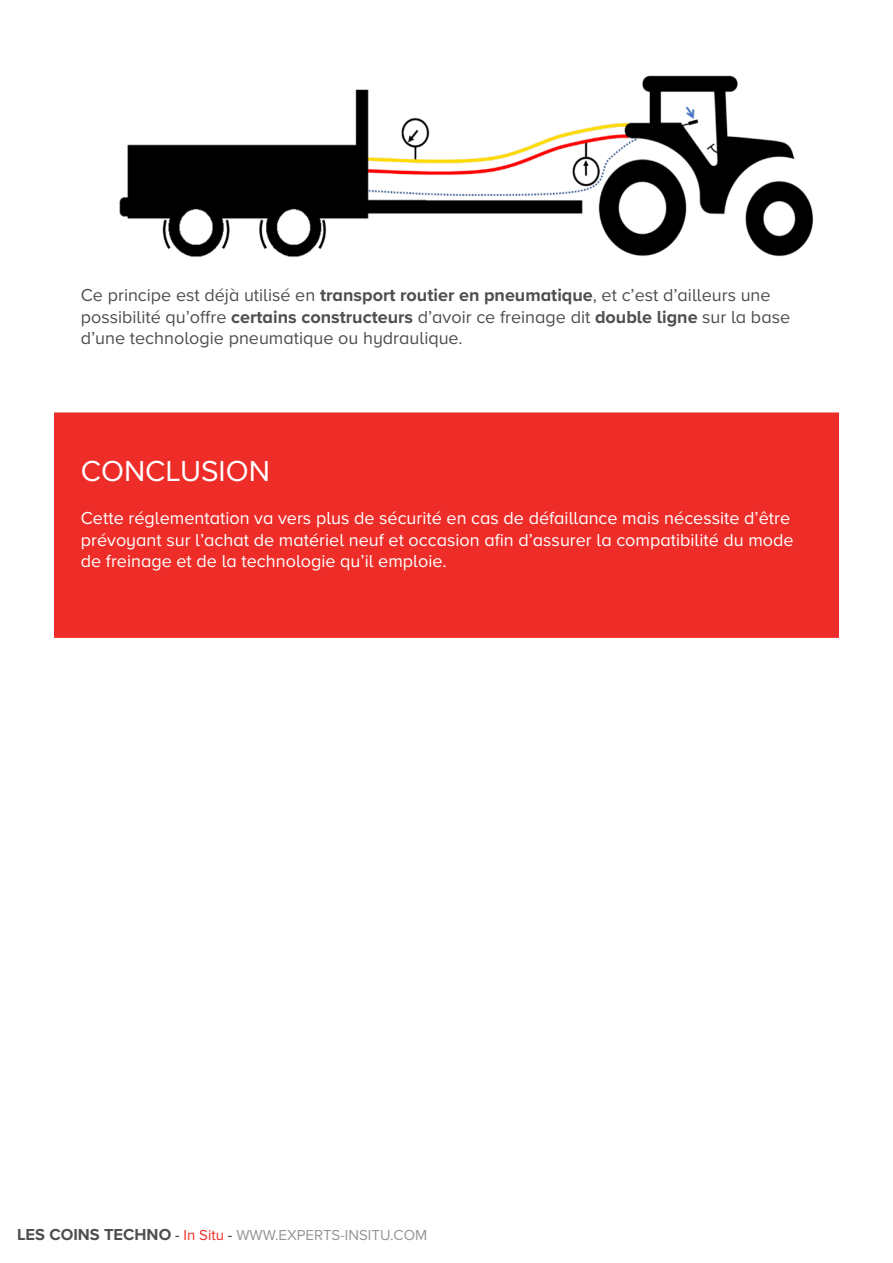
<style>
.page{position:relative;width:893px;height:1263px;background:#fff}
.page>*{position:absolute;margin:0;border:0;box-sizing:border-box;transform-origin:0 0}
.t1{font:30px "Proxima Nova A";color:#fff}
.t2{font:18px/21.6px "Proxima Nova A";color:#4e4f50}
.t3{font:18px/21.6px "Proxima Nova A";color:#fff}
.t4{font:15px "Proxima Nova A";color:#939598}
.s1{font-weight:700}
.s2{font-weight:700;font-size:16.5px;color:#4e4f50}
.s3{color:#231f20}
.s4{color:#ee2d29}
</style>
<div class="page">
<img style="left:119px;top:75px;width:694px;height:182px">
<div style="left:54px;top:412px;width:785px;height:226px;background:#ee2d29;border:2px solid #ee2d29"></div>
<p class="t2" style="left:81px;top:284px;width:711px">Ce principe est déjà utilisé en <span class="s1">transport routier en pneumatique</span>, et c’est d’ailleurs une possibilité qu’offre <span class="s1">certains constructeurs</span> d’avoir ce freinage dit <span class="s1">double ligne</span> sur la base d’une technologie pneumatique ou hydraulique.</p>
<p class="t1" style="left:81px;top:448px;width:191px">CONCLUSION</p>
<p class="t3" style="left:81px;top:506px;width:714px">Cette réglementation va vers plus de sécurité en cas de défaillance mais nécessite d’être prévoyant sur l’achat de matériel neuf et occasion afin d’assurer la compatibilité du mode de freinage et de la technologie qu’il emploie.</p>
<p class="t4" style="left:17px;top:1224px;width:412px"><span class="s2">LES COINS TECHNO</span> <span class="s3">-</span> <span class="s4">In Situ</span> <span class="s3">-</span> WWW.EXPERTS-INSITU.COM</p>
</div>
